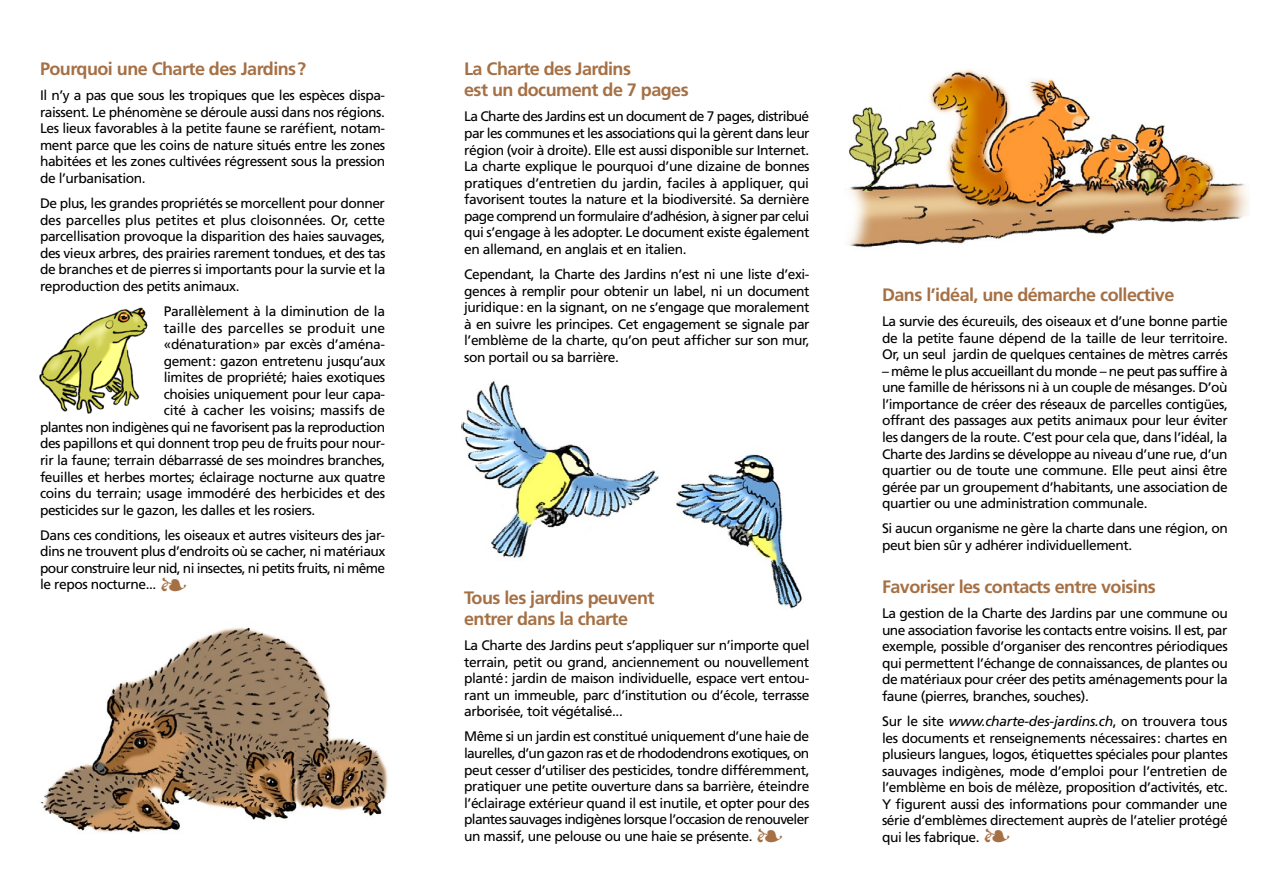
<style>
.page{position:relative;width:1263px;height:893px;background:#fff}
.page>*{position:absolute;margin:0;border:0;box-sizing:border-box;transform-origin:0 0}
.t1{font:700 18px/21.6px "Frutiger";letter-spacing:-.03em;color:#a67045}
.t2{font:13.8px/16.5px "Frutiger";letter-spacing:-.03em;color:#000;text-align:justify}
.t3{font:13.8px "Frutiger";letter-spacing:-.01em;color:#000}
.t4{font:13.8px "Frutiger";color:#000}
.s1{font-style:italic}
.s2{color:#a67045}
</style>
<div class="page">
<img style="left:39px;top:307px;width:109px;height:107px">
<img style="left:40px;top:627px;width:348px;height:206px">
<img style="left:462px;top:381px;width:341px;height:228px">
<img style="left:848px;top:69px;width:401px;height:179px">
<h1 class="t1" style="left:40px;top:58px;width:268px">Pourquoi une Charte des Jardins?</h1>
<p class="t2" style="left:40px;top:87px;width:347px">Il n’y a pas que sous les tropiques que les espèces dispa&shy;raissent. Le phénomène se déroule aussi dans nos régions.<br>Les lieux favorables à la petite faune se raréfient, notam&shy;ment parce que les coins de nature situés entre les zones habitées et les zones cultivées régressent sous la pression de l’urbanisation.</p>
<p class="t2" style="left:40px;top:195px;width:347px">De plus, les grandes propriétés se morcellent pour donner des parcelles plus petites et plus cloisonnées. Or, cette parcellisation provoque la disparition des haies sauvages, des vieux arbres, des prairies rarement tondues, et des tas de branches et de pierres si importants pour la survie et la reproduction des petits animaux.</p>
<p class="t2" style="left:164px;top:303px;width:223px">Parallèlement à la diminution de la</p>
<p class="t4" style="left:164px;top:320px;width:223px">taille des parcelles se produit une</p>
<p class="t2" style="left:164px;top:336px;width:223px">«dénaturation» par excès d’aména-</p>
<p class="t2" style="left:164px;top:353px;width:223px">gement: gazon entretenu jusqu’aux</p>
<p class="t2" style="left:164px;top:369px;width:223px">limites de propriété; haies exotiques</p>
<p class="t2" style="left:164px;top:386px;width:223px">choisies uniquement pour leur capa-</p>
<p class="t3" style="left:164px;top:402px;width:223px">cité à cacher les voisins; massifs de</p>
<p class="t2" style="left:40px;top:419px;width:347px">plantes non indigènes qui ne favorisent pas la reproduction</p>
<p class="t2" style="left:40px;top:435px;width:347px">des papillons et qui donnent trop peu de fruits pour nour-</p>
<p class="t2" style="left:40px;top:452px;width:347px">rir la faune; terrain débarrassé de ses moindres branches,</p>
<p class="t2" style="left:40px;top:469px;width:347px">feuilles et herbes mortes; éclairage nocturne aux quatre</p>
<p class="t2" style="left:40px;top:485px;width:347px">coins du terrain; usage immodéré des herbicides et des</p>
<p class="t2" style="left:40px;top:502px;width:277px">pesticides sur le gazon, les dalles et les rosiers.</p>
<p class="t2" style="left:40px;top:527px;width:347px">Dans ces conditions, les oiseaux et autres visiteurs des jar&shy;dins ne trouvent plus d’endroits où se cacher, ni matériaux pour construire leur nid, ni insectes, ni petits fruits, ni même le repos nocturne...</p>
<h1 class="t1" style="left:464px;top:58px;width:226px">La Charte des Jardins<br>est un document de 7 pages</h1>
<p class="t2" style="left:464px;top:108px;width:347px">La Charte des Jardins est un document de 7 pages, distribué par les communes et les associations qui la gèrent dans leur région (voir à droite). Elle est aussi disponible sur Internet.<br>La charte explique le pourquoi d’une dizaine de bonnes pratiques d’entretien du jardin, faciles à appliquer, qui favorisent toutes la nature et la biodiversité. Sa dernière page comprend un formulaire d’adhésion, à signer par celui qui s’engage à les adopter. Le document existe également en allemand, en anglais et en italien.</p>
<p class="t2" style="left:464px;top:266px;width:347px">Cependant, la Charte des Jardins n’est ni une liste d’exi&shy;gences à remplir pour obtenir un label, ni un document juridique: en la signant, on ne s’engage que moralement à en suivre les principes. Cet engagement se signale par l’emblème de la charte, qu’on peut afficher sur son mur, son portail ou sa barrière.</p>
<h1 class="t1" style="left:464px;top:586px;width:192px">Tous les jardins peuvent entrer dans la charte</h1>
<p class="t2" style="left:464px;top:637px;width:347px">La Charte des Jardins peut s’appliquer sur n’importe quel terrain, petit ou grand, anciennement ou nouvellement planté: jardin de maison individuelle, espace vert entou&shy;rant un immeuble, parc d’institution ou d’école, terrasse arborisée, toit végétalisé...</p>
<p class="t2" style="left:464px;top:728px;width:347px">Même si un jardin est constitué uniquement d’une haie de laurelles, d’un gazon ras et de rhododendrons exotiques, on peut cesser d’utiliser des pesticides, tondre différemment, pratiquer une petite ouverture dans sa barrière, éteindre l’éclairage extérieur quand il est inutile, et opter pour des plantes sauvages indigènes lorsque l’occasion de renouveler un massif, une pelouse ou une haie se présente.</p>
<h1 class="t1" style="left:882px;top:284px;width:294px">Dans l’idéal, une démarche collective</h1>
<p class="t2" style="left:882px;top:313px;width:347px">La survie des écureuils, des oiseaux et d’une bonne partie de la petite faune dépend de la taille de leur territoire.<br>Or, un seul jardin de quelques centaines de mètres carrés</p>
<p class="t2" style="left:882px;top:363px;width:347px">– même le plus accueillant du monde – ne peut pas suffire à une famille de hérissons ni à un couple de mésanges. D’où l’importance de créer des réseaux de parcelles contigües, offrant des passages aux petits animaux pour leur éviter les dangers de la route. C’est pour cela que, dans l’idéal, la Charte des Jardins se développe au niveau d’une rue, d’un quartier ou de toute une commune. Elle peut ainsi être gérée par un groupement d’habitants, une association de quartier ou une administration communale.</p>
<p class="t2" style="left:882px;top:520px;width:347px">Si aucun organisme ne gère la charte dans une région, on peut bien sûr y adhérer individuellement.</p>
<h1 class="t1" style="left:882px;top:576px;width:275px">Favoriser les contacts entre voisins</h1>
<p class="t2" style="left:882px;top:605px;width:347px">La gestion de la Charte des Jardins par une commune ou une association favorise les contacts entre voisins. Il est, par exemple, possible d’organiser des rencontres périodiques qui permettent l’échange de connaissances, de plantes ou de matériaux pour créer des petits aménagements pour la faune (pierres, branches, souches).</p>
<p class="t2" style="left:882px;top:713px;width:347px">Sur le site <span class="s1">www.charte-des-jardins.ch</span>, on trouvera tous les documents et renseignements nécessaires: chartes en plusieurs langues, logos, étiquettes spéciales pour plantes sauvages indigènes, mode d’emploi pour l’entretien de l’emblème en bois de mélèze, proposition d’activités, etc.<br>Y figurent aussi des informations pour commander une série d’emblèmes directement auprès de l’atelier protégé qui les fabrique. <span class="s2">❧</span></p>
</div>
